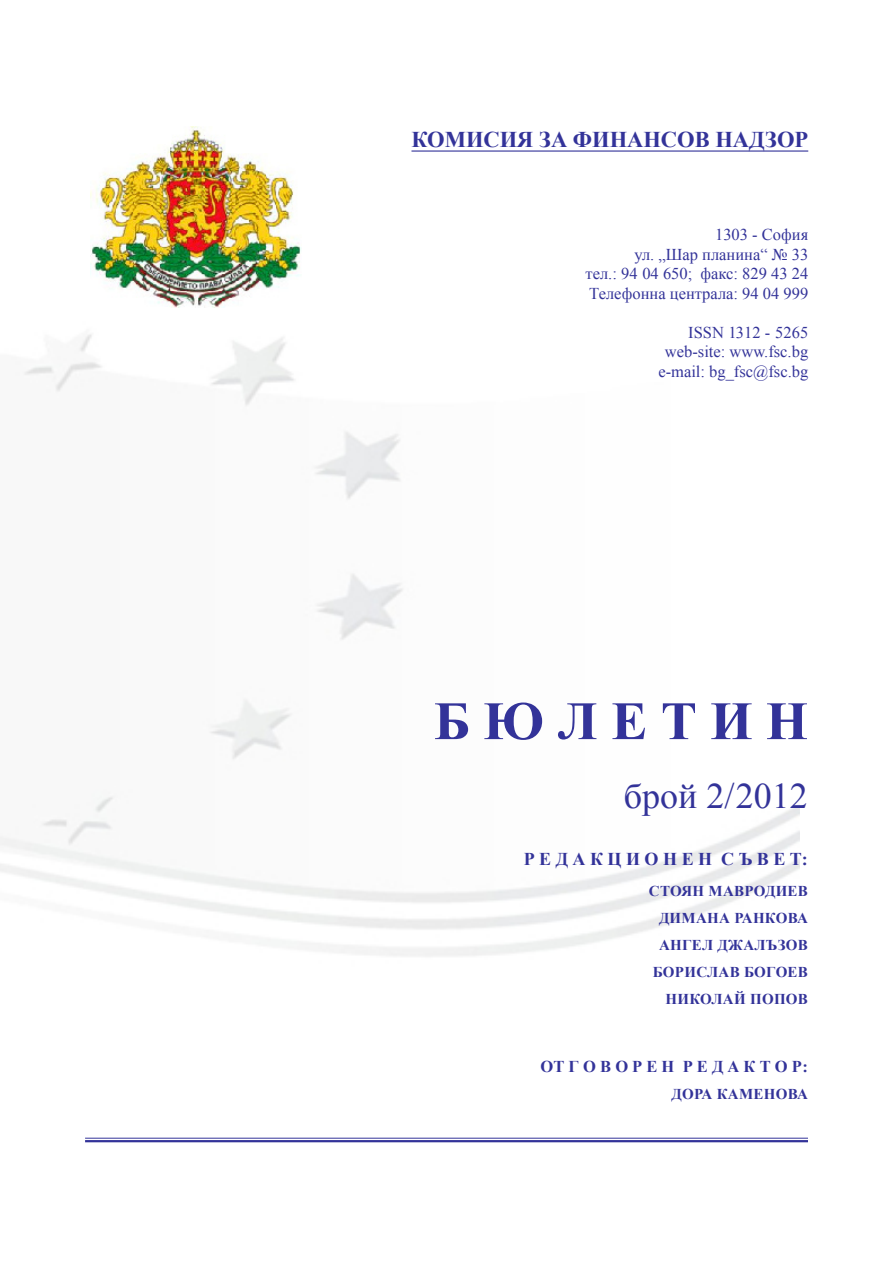
<style>
.page{position:relative;width:893px;height:1263px;background:#fff}
.page>*{position:absolute;margin:0;border:0;box-sizing:border-box;transform-origin:0 0}
.t1{font:700 54px "Times New Roman";color:#339}
.t2{font:36px "Times New Roman";color:#339}
.t3{font:700 22.5px "Times New Roman";color:#339}
.t4{font:700 18px "Times New Roman";color:#339}
.t5{font:16.5px "Times New Roman";color:#339}
.t6{font:700 16.5px "Times New Roman";color:#339}
.t7{font:700 15px "Times New Roman";letter-spacing:.02em;color:#339}
</style>
<div class="page">
<hr style="left:85px;top:1138px;width:723px;height:1px;background:#339">
<hr style="left:85px;top:1140px;width:723px;height:2px;background:#339">
<hr style="left:411px;top:150px;width:397px;height:2px;background:#339">
<img style="left:90px;top:127px;width:211px;height:180px">
<p class="t3" style="left:411px;top:123px;width:398px">КОМИСИЯ ЗА ФИНАНСОВ НАДЗОР</p>
<p class="t5" style="left:715px;top:223px;width:95px">1303 - София</p>
<p class="t5" style="left:635px;top:243px;width:175px">ул. „Шар планина“ № 33</p>
<p class="t5" style="left:585px;top:262px;width:224px">тел.: 94 04 650; факс: 829 43 24</p>
<p class="t5" style="left:589px;top:282px;width:220px">Телефонна централа: 94 04 999</p>
<p class="t5" style="left:688px;top:321px;width:121px">ISSN 1312 - 5265</p>
<p class="t5" style="left:665px;top:340px;width:145px">web-site: www.fsc.bg</p>
<p class="t5" style="left:658px;top:360px;width:151px">e-mail: bg_fsc@fsc.bg</p>
<p class="t1" style="left:434px;top:684px;width:373px">б ю л е т и н</p>
<p class="t2" style="left:624px;top:771px;width:186px">брой 2/2012</p>
<p class="t4" style="left:524px;top:847px;width:286px">Р Е Д А К Ц И О Н Е Н С Ъ В Е Т:</p>
<p class="t7" style="left:649px;top:881px;width:160px">СТОЯН МАВРОДИЕВ</p>
<p class="t7" style="left:659px;top:908px;width:150px">ДИМАНА РАНКОВА</p>
<p class="t7" style="left:659px;top:935px;width:119px">Ангел джалъзов</p>
<p class="t7" style="left:653px;top:962px;width:157px">БОРИСЛАВ БОГОЕВ</p>
<p class="t7" style="left:665px;top:989px;width:144px">НИКОЛАЙ ПОПОВ</p>
<p class="t6" style="left:541px;top:1055px;width:269px">От г овор е н р е дак т ор:</p>
<p class="t7" style="left:671px;top:1083px;width:22px">Дора</p>
<p class="t7" style="left:717px;top:1083px;width:59px">Каменова</p>
</div>
